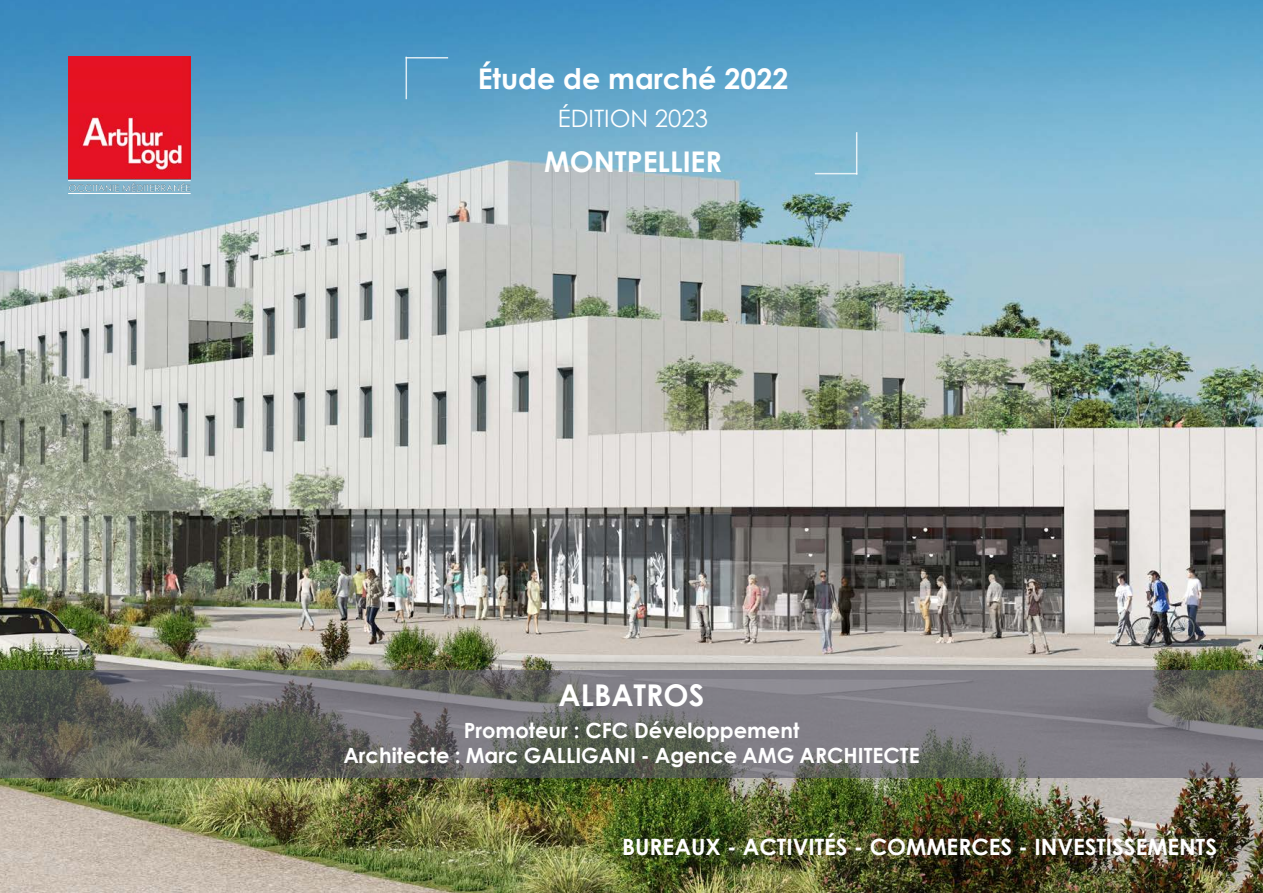
<style>
.page{position:relative;width:1263px;height:893px;background:#fff}
.page>*{position:absolute;margin:0;border:0;box-sizing:border-box;transform-origin:0 0}
.t1{font:700 30px "Century Gothic";color:#fff}
.t2{font:700 28.5px "Century Gothic";color:#fff}
.t3{font:24px "Century Gothic";color:#fff}
.t4{font:700 22.5px "Century Gothic";color:#fff}
.t5{font:700 21px "Century Gothic";color:#fff}
</style>
<div class="page">
<img style="left:0;top:0;width:1263px;height:893px">
<hr style="left:406px;top:57px;width:1px;height:42px;background:#fff">
<hr style="left:406px;top:57px;width:42px;height:2px;background:#fff">
<hr style="left:856px;top:132px;width:1px;height:43px;background:#fff">
<hr style="left:815px;top:173px;width:42px;height:1px;background:#fff">
<svg style="left:0;top:670px;width:1263px;height:107px;background:#6e6e6e"></svg>
<img style="left:68px;top:57px;width:123px;height:136px">
<hr style="left:68px;top:180px;width:123px;height:1px;background:#fff">
<hr style="left:68px;top:193px;width:123px;height:1px;background:#fff">
<p class="t2" style="left:478px;top:60px;width:312px">Étude de marché 2022</p>
<p class="t3" style="left:558px;top:103px;width:152px">ÉDITION 2023</p>
<p class="t2" style="left:544px;top:143px;width:179px">MONTPELLIER</p>
<p class="t1" style="left:559px;top:676px;width:147px">ALBATROS</p>
<p class="t5" style="left:464px;top:717px;width:337px">Promoteur : CFC Développement</p>
<p class="t5" style="left:343px;top:742px;width:578px">Architecte : Marc GALLIGANI - Agence AMG ARCHITECTE</p>
<p class="t4" style="left:622px;top:832px;width:596px">BUREAUX - ACTIVITÉS - COMMERCES - INVESTISSEMENTS</p>
</div>
